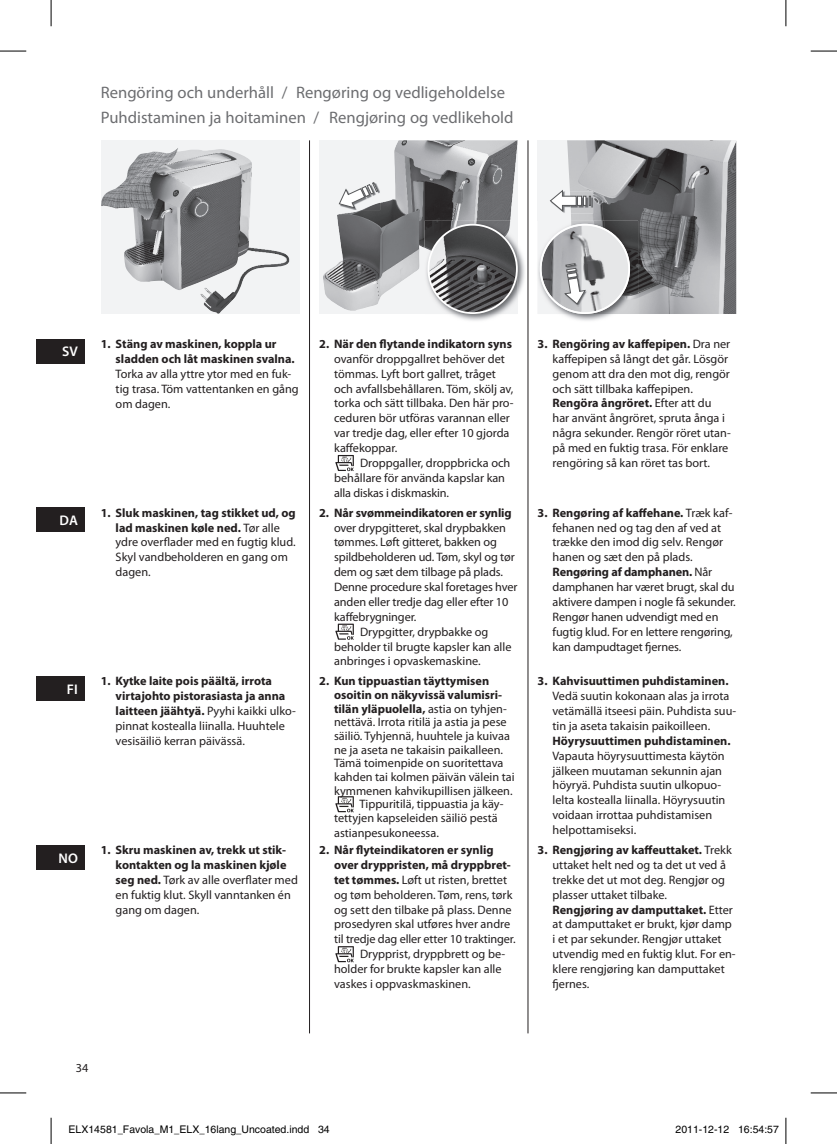
<style>
.page{position:relative;width:837px;height:1144px;background:#fff}
.page>*{position:absolute;margin:0;border:0;box-sizing:border-box;transform-origin:0 0}
.t1{font:16.62px/24.8px "Myriad Pro";color:#6c6d70}
.t2{font:600 14px "Myriad Pro";letter-spacing:.02em;color:#fff}
.t3{font:12.25px/14.9px "Myriad Pro";color:#231f20}
.t4{font:700 12.25px/14.9px "Myriad Pro";color:#231f20}
.t5{font:10.5px "Helvetica";color:#000}
.s1{font-weight:700}
.s2{font-weight:400}
</style>
<div class="page">
<div style="left:101px;top:140px;width:198px;height:174px;background:#f2f3f4"></div>
<img style="left:101px;top:148px;width:189px;height:166px">
<div style="left:319px;top:140px;width:198px;height:174px;background:#f2f3f4"></div>
<img style="left:323px;top:140px;width:194px;height:171px">
<img style="left:339px;top:183px;width:41px;height:27px">
<img style="left:361px;top:203px;width:19px;height:7px">
<svg style="left:338px;top:182px;width:40px;height:27px"></svg>
<img style="left:451px;top:221px;width:74px;height:100px">
<img style="left:424px;top:221px;width:93px;height:93px">
<img style="left:424px;top:221px;width:86px;height:44px">
<img style="left:428px;top:225px;width:88px;height:88px;border-radius:44px">
<div style="left:427px;top:224px;width:90px;height:90px;border:2px solid #fff;border-radius:50%"></div>
<hr style="left:309px;top:140px;width:1px;height:893px;background:#231f20">
<hr style="left:527px;top:140px;width:1px;height:893px;background:#231f20">
<svg style="left:335px;top:455px;width:19px;height:16px"></svg>
<div style="left:36px;top:339px;width:49px;height:25px;background:#231f20"></div>
<svg style="left:335px;top:624px;width:19px;height:16px"></svg>
<div style="left:36px;top:507px;width:49px;height:25px;background:#231f20"></div>
<svg style="left:335px;top:796px;width:19px;height:16px"></svg>
<div style="left:36px;top:676px;width:49px;height:25px;background:#231f20"></div>
<svg style="left:335px;top:946px;width:19px;height:16px"></svg>
<div style="left:36px;top:845px;width:49px;height:25px;background:#231f20"></div>
<div style="left:537px;top:140px;width:199px;height:174px;background:#f2f3f4"></div>
<img style="left:567px;top:140px;width:169px;height:174px">
<img style="left:537px;top:221px;width:34px;height:93px">
<img style="left:571px;top:221px;width:67px;height:93px">
<img style="left:563px;top:191px;width:30px;height:22px">
<svg style="left:549px;top:190px;width:42px;height:22px"></svg>
<svg style="left:539px;top:224px;width:91px;height:90px"></svg>
<svg style="left:0;top:51px;width:26px;height:1px"></svg>
<svg style="left:810px;top:51px;width:26px;height:1px"></svg>
<svg style="left:0;top:1092px;width:26px;height:1px"></svg>
<svg style="left:810px;top:1092px;width:26px;height:1px"></svg>
<svg style="left:51px;top:0;width:1px;height:26px"></svg>
<svg style="left:51px;top:1118px;width:1px;height:26px"></svg>
<svg style="left:785px;top:0;width:1px;height:26px"></svg>
<svg style="left:785px;top:1118px;width:1px;height:26px"></svg>
<h1 class="t1" style="left:101px;top:80px;width:414px">Rengöring och underhåll / Rengøring og vedligeholdelse<br>Puhdistaminen ja hoitaminen / Rengjøring og vedlikehold</h1>
<p class="t2" style="left:62px;top:343px;width:17px">SV</p>
<p class="t2" style="left:59px;top:511px;width:20px">DA</p>
<p class="t2" style="left:67px;top:680px;width:13px">fi</p>
<p class="t2" style="left:58px;top:849px;width:21px">NO</p>
<p class="t4" style="left:116px;top:336px;width:180px;text-indent:-15px">1. Stäng av maskinen, koppla ur sladden och låt maskinen svalna.</p>
<p class="t3" style="left:116px;top:366px;width:185px">Torka av alla yttre ytor med en fuk&shy;tig trasa. Töm vattentanken en gång om dagen.</p>
<p class="t4" style="left:319px;top:336px;width:194px">2. När den flytande indikatorn syns</p>
<p class="t3" style="left:334px;top:351px;width:181px">ovanför droppgallret behöver det tömmas. Lyft bort gallret, tråget och avfallsbehållaren. Töm, skölj av, torka och sätt tillbaka. Den här pro&shy;ceduren bör utföras varannan eller var tredje dag, eller efter 10 gjorda kaffekoppar.</p>
<p class="t3" style="left:334px;top:455px;width:178px;text-indent:26px">Droppgaller, droppbricka och behållare för använda kapslar kan alla diskas i diskmaskin.</p>
<p class="t3" style="left:116px;top:505px;width:181px;text-indent:-15px"><span class="s1">1. Sluk maskinen, tag stikket ud, og lad maskinen køle ned.</span> Tør alle ydre overflader med en fugtig klud.<br>Skyl vandbeholderen en gang om dagen.</p>
<p class="t4" style="left:319px;top:505px;width:194px">2. Når svømmeindikatoren er synlig</p>
<p class="t3" style="left:334px;top:520px;width:173px">over drypgitteret, skal drypbakken</p>
<p class="t3" style="left:334px;top:535px;width:164px">tømmes. Løft gitteret, bakken og</p>
<p class="t3" style="left:334px;top:549px;width:182px">spildbeholderen ud. Tøm, skyl og tør</p>
<p class="t3" style="left:334px;top:564px;width:170px">dem og sæt dem tilbage på plads.</p>
<p class="t3" style="left:334px;top:579px;width:185px">Denne procedure skal foretages hver</p>
<p class="t3" style="left:334px;top:594px;width:176px">anden eller tredje dag eller efter 10</p>
<p class="t3" style="left:334px;top:609px;width:84px">kaffebrygninger.</p>
<p class="t3" style="left:360px;top:624px;width:130px">Drypgitter, drypbakke og</p>
<p class="t3" style="left:334px;top:639px;width:179px">beholder til brugte kapsler kan alle</p>
<p class="t3" style="left:334px;top:654px;width:148px">anbringes i opvaskemaskine.</p>
<p class="t4" style="left:116px;top:673px;width:182px;text-indent:-15px">1. Kytke laite pois päältä, irrota virtajohto pistorasiasta ja anna laitteen jäähtyä. <span class="s2">Pyyhi kaikki ulko&shy;pinnat kostealla liinalla. Huuhtele vesisäiliö kerran päivässä.</span></p>
<p class="t4" style="left:319px;top:673px;width:171px">2. Kun tippuastian täyttymisen</p>
<p class="t4" style="left:334px;top:687px;width:169px">osoitin on näkyvissä valumisri-</p>
<p class="t4" style="left:334px;top:701px;width:174px">tilän yläpuolella, <span class="s2">astia on tyhjen-</span></p>
<p class="t3" style="left:334px;top:714px;width:174px">nettävä. Irrota ritilä ja astia ja pese</p>
<p class="t3" style="left:334px;top:728px;width:177px">säiliö. Tyhjennä, huuhtele ja kuivaa</p>
<p class="t3" style="left:334px;top:742px;width:170px">ne ja aseta ne takaisin paikalleen.</p>
<p class="t3" style="left:334px;top:755px;width:171px">Tämä toimenpide on suoritettava</p>
<p class="t3" style="left:334px;top:769px;width:182px">kahden tai kolmen päivän välein tai</p>
<p class="t3" style="left:334px;top:783px;width:180px">kymmenen kahvikupillisen jälkeen.</p>
<p class="t3" style="left:359px;top:796px;width:145px">Tippuritilä, tippuastia ja käy-</p>
<p class="t3" style="left:334px;top:810px;width:165px">tettyjen kapseleiden säiliö pestä</p>
<p class="t3" style="left:334px;top:825px;width:106px">astianpesukoneessa.</p>
<p class="t3" style="left:116px;top:842px;width:184px;text-indent:-15px"><span class="s1">1. Skru maskinen av, trekk ut stik&shy;kontakten og la maskinen kjøle seg ned.</span> Tørk av alle overflater med en fuktig klut. Skyll vanntanken én gang om dagen.</p>
<p class="t4" style="left:319px;top:842px;width:176px">2. Når flyteindikatoren er synlig</p>
<p class="t4" style="left:334px;top:857px;width:178px">over dryppristen, må dryppbret-</p>
<p class="t3" style="left:334px;top:872px;width:174px"><span class="s1">tet tømmes.</span> Løft ut risten, brettet</p>
<p class="t3" style="left:334px;top:887px;width:180px">og tøm beholderen. Tøm, rens, tørk</p>
<p class="t3" style="left:334px;top:902px;width:179px">og sett den tilbake på plass. Denne</p>
<p class="t3" style="left:334px;top:917px;width:178px">prosedyren skal utføres hver andre</p>
<p class="t3" style="left:334px;top:931px;width:183px">til tredje dag eller etter 10 traktinger.</p>
<p class="t3" style="left:360px;top:946px;width:147px">Drypprist, dryppbrett og be-</p>
<p class="t3" style="left:334px;top:961px;width:169px">holder for brukte kapsler kan alle</p>
<p class="t3" style="left:334px;top:976px;width:138px">vaskes i oppvaskmaskinen.</p>
<p class="t3" style="left:552px;top:336px;width:180px;text-indent:-15px"><span class="s1">3. Rengöring av kaffepipen.</span> Dra ner kaffepipen så långt det går. Lösgör genom att dra den mot dig, rengör och sätt tillbaka kaffepipen.<br><span class="s1">Rengöra ångröret.</span> Efter att du har använt ångröret, spruta ånga i några sekunder. Rengör röret utan&shy;på med en fuktig trasa. För enklare rengöring så kan röret tas bort.</p>
<p class="t3" style="left:552px;top:505px;width:185px;text-indent:-15px"><span class="s1">3. Rengøring af kaffehane.</span> Træk kaf&shy;fehanen ned og tag den af ved at trække den imod dig selv. Rengør hanen og sæt den på plads.<br><span class="s1">Rengøring af damphanen.</span> Når damphanen har været brugt, skal du aktivere dampen i nogle få sekunder.<br>Rengør hanen udvendigt med en fugtig klud. For en lettere rengøring, kan dampudtaget fjernes.</p>
<p class="t4" style="left:537px;top:673px;width:192px">3. Kahvisuuttimen puhdistaminen.</p>
<p class="t3" style="left:552px;top:688px;width:185px">Vedä suutin kokonaan alas ja irrota vetämällä itseesi päin. Puhdista suu&shy;tin ja aseta takaisin paikoilleen.</p>
<p class="t4" style="left:552px;top:733px;width:179px">Höyrysuuttimen puhdistaminen.</p>
<p class="t3" style="left:552px;top:748px;width:174px">Vapauta höyrysuuttimesta käytön jälkeen muutaman sekunnin ajan höyryä. Puhdista suutin ulkopuo&shy;lelta kostealla liinalla. Höyrysuutin voidaan irrottaa puhdistamisen helpottamiseksi.</p>
<p class="t3" style="left:552px;top:842px;width:185px;text-indent:-15px"><span class="s1">3. Rengjøring av kaffeuttaket.</span> Trekk uttaket helt ned og ta det ut ved å trekke det ut mot deg. Rengjør og plasser uttaket tilbake.<br><span class="s1">Rengjøring av damputtaket.</span> Etter at damputtaket er brukt, kjør damp i et par sekunder. Rengjør uttaket utvendig med en fuktig klut. For en&shy;klere rengjøring kan damputtaket fjernes.</p>
<p class="t3" style="left:76px;top:1060px;width:14px">34</p>
<p class="t5" style="left:69px;top:1124px;width:262px">ELX14581_Favola_M1_ELX_16lang_Uncoated.indd 34</p>
<p class="t5" style="left:675px;top:1124px;width:105px">2011-12-12 16:54:57</p>
</div>
